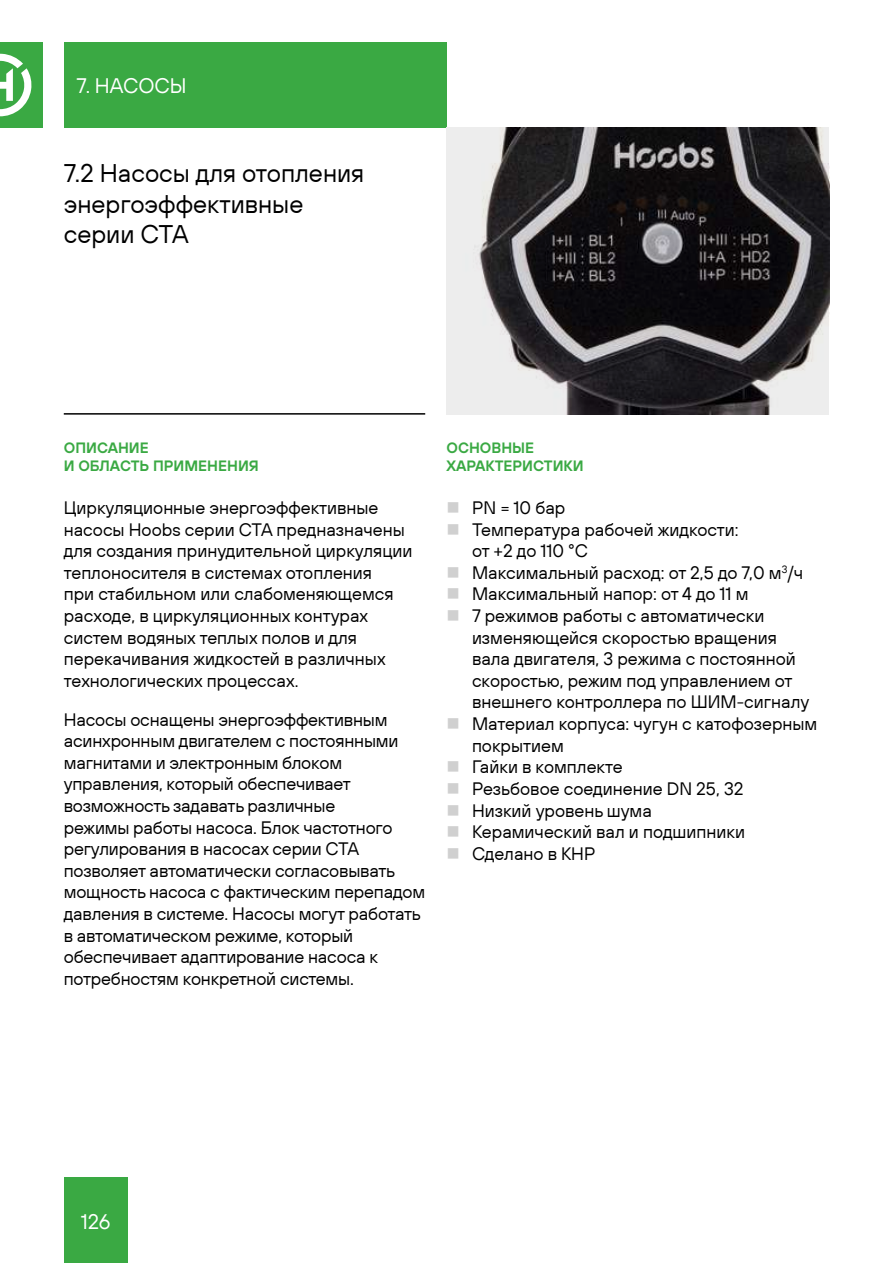
<style>
.page{position:relative;width:893px;height:1263px;background:#fff}
.page>*{position:absolute;margin:0;border:0;box-sizing:border-box;transform-origin:0 0}
.t1{font:25.5px/30.6px "TT Hoves Pro";color:#000}
.t2{font:21px "TT Hoves Pro";color:#fff}
.t3{font:18px/21.6px "TT Hoves Pro";color:#000}
.t4{font:600 15px/18px "TT Hoves";color:#3aa943}
.s1{color:#d0d0d0}
</style>
<div class="page">
<div style="left:64px;top:1178px;width:64px;height:85px;background:#3aa943"></div>
<div style="left:64px;top:43px;width:382px;height:85px;background:#3aa943"></div>
<div style="left:0;top:43px;width:43px;height:85px;background:#3aa943"></div>
<svg style="left:0;top:53px;width:32px;height:64px"></svg>
<img style="left:446px;top:128px;width:383px;height:287px">
<hr style="left:64px;top:413px;width:361px;height:2px;background:#000">
<p class="t2" style="left:77px;top:73px;width:112px">7. НАСОСЫ</p>
<h1 class="t1" style="left:64px;top:157px;width:302px">7.2 Насосы для отопления энергоэффективные серии СТА</h1>
<p class="t4" style="left:64px;top:438px;width:197px">ОПИСАНИЕ<br>И ОБЛАСТЬ ПРИМЕНЕНИЯ</p>
<p class="t3" style="left:64px;top:497px;width:350px">Циркуляционные энергоэффективные насосы Hoobs серии CTA предназначены для создания принудительной циркуляции теплоносителя в системах отопления<br>при стабильном или слабоменяющемся расходе, в циркуляционных контурах систем водяных теплых полов и для перекачивания жидкостей в различных технологических процессах.</p>
<p class="t3" style="left:64px;top:708px;width:363px">Насосы оснащены энергоэффективным асинхронным двигателем с постоянными магнитами и электронным блоком управления, который обеспечивает возможность задавать различные<br>режимы работы насоса. Блок частотного регулирования в насосаx серии CTA позволяет автоматически согласовывать мощность насоса с фактическим перепадом давления в системе. Насосы могут работать в автоматическом режиме, который обеспечивает адаптирование насоса к потребностям конкретной системы.</p>
<p class="t4" style="left:446px;top:438px;width:139px">ОСНОВНЫЕ<br>ХАРАКТЕРИСТИКИ</p>
<p class="t3" style="left:446px;top:497px;width:120px"><span class="s1">■</span> PN = 10 бар</p>
<p class="t3" style="left:472px;top:518px;width:268px;text-indent:-26px"><span class="s1">■</span> Температура рабочей жидкости: от +2 до 110 °С</p>
<p class="t3" style="left:446px;top:561px;width:358px"><span class="s1">■</span> Максимальный расход: от 2,5 до 7,0 м<sup>3</sup>/ч</p>
<p class="t3" style="left:446px;top:583px;width:303px"><span class="s1">■</span> Максимальный напор: от 4 до 11 м</p>
<p class="t3" style="left:472px;top:605px;width:339px;text-indent:-26px"><span class="s1">■</span> 7 режимов работы с автоматически изменяющейся скоростью вращения вала двигателя, 3 режима с постоянной скоростью, режим под управлением от внешнего контроллера по ШИМ-сигналу</p>
<p class="t3" style="left:472px;top:713px;width:347px;text-indent:-26px"><span class="s1">■</span> Материал корпуса: чугун с катофозерным покрытием</p>
<p class="t3" style="left:446px;top:756px;width:178px"><span class="s1">■</span> Гайки в комплекте</p>
<p class="t3" style="left:446px;top:777px;width:299px"><span class="s1">■</span> Резьбовое соединение DN 25, 32</p>
<p class="t3" style="left:446px;top:799px;width:207px"><span class="s1">■</span> Низкий уровень шума</p>
<p class="t3" style="left:446px;top:821px;width:300px"><span class="s1">■</span> Керамический вал и подшипники</p>
<p class="t3" style="left:446px;top:842px;width:150px"><span class="s1">■</span> Сделано в КНР</p>
<p class="t2" style="left:81px;top:1208px;width:31px">126</p>
</div>
